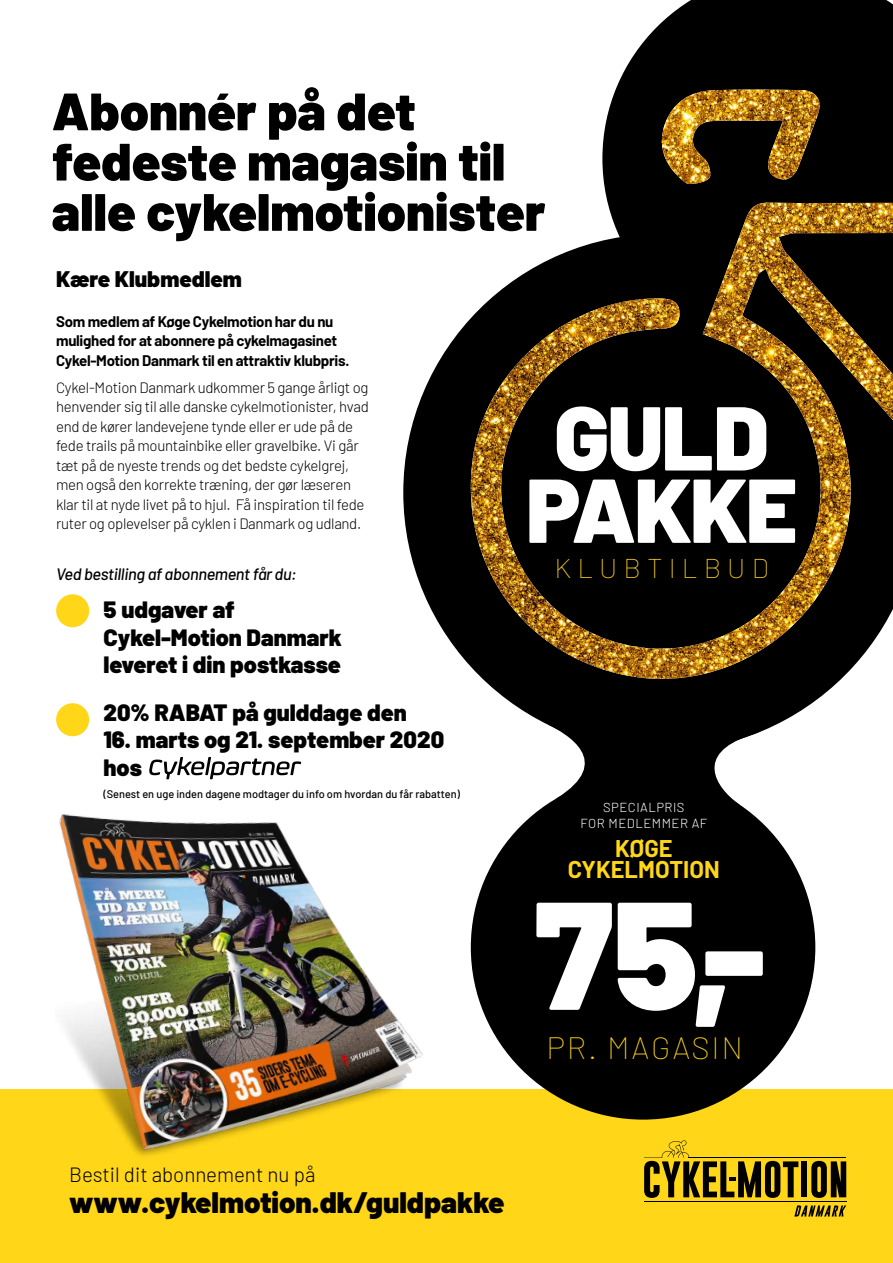
<style>
.page{position:relative;width:893px;height:1263px;background:#fff}
.page>*{position:absolute;margin:0;border:0;box-sizing:border-box;transform-origin:0 0}
.t1{font:900 153px "Barlow";color:#fff}
.t2{font:900 90.45px/72.3px "Barlow";letter-spacing:-.02em;color:#fff;text-align:center}
.t3{font:900 52.5px/50.2px "Barlow";color:#000}
.t4{font:100 31.5px "Barlow";letter-spacing:.06em;color:#ffd618}
.t5{font:900 29.55px "Barlow";color:#000}
.t6{font:100 27.75px "Barlow";letter-spacing:.22em;color:#ffd618}
.t7{font:900 23.55px/27.6px "Barlow";color:#000}
.t8{font:700 23.55px/21px "Barlow";color:#ffd618;text-align:center}
.t9{font:900 22.5px "Barlow";color:#000}
.t10{font:300 20.55px "Barlow";color:#000}
.t11{font:italic 500 16.5px "Barlow";letter-spacing:-.02em;color:#000}
.t12{font:300 15px/19.5px "Barlow";letter-spacing:-.02em;color:#000}
.t13{font:700 15px/19.5px "Barlow";letter-spacing:-.02em;color:#000}
.t14{font:300 13.05px/15.9px "Barlow";letter-spacing:.04em;color:#fff;text-align:center}
.t15{font:500 10.95px "Barlow";color:#000}
</style>
<div class="page">
<svg style="left:534px;top:751px;width:268px;height:129px"></svg>
<div style="left:0;top:1089px;width:893px;height:174px;background:#ffd618"></div>
<svg style="left:609px;top:0;width:284px;height:107px;background:#1f1f1f"></svg>
<svg style="left:403px;top:333px;width:409px;height:418px;fill:#000"></svg>
<img style="left:660px;top:90px;width:161px;height:17px">
<svg style="left:458px;top:320px;width:381px;height:383px;background:#1e1e1e"></svg>
<img style="left:469px;top:107px;width:424px;height:574px">
<svg style="left:794px;top:1205px;width:52px;height:11px"></svg>
<div style="left:801px;top:1161px;width:6px;height:36px;background:#000"></div>
<svg style="left:811px;top:1161px;width:35px;height:37px"></svg>
<svg style="left:644px;top:1140px;width:154px;height:58px"></svg>
<hr style="left:689px;top:1157px;width:157px;height:1px;background:#000">
<hr style="left:644px;top:1201px;width:202px;height:1px;background:#000">
<div style="left:471px;top:775px;width:344px;height:344px;background:#000;border-radius:50%"></div>
<img style="left:59px;top:814px;width:364px;height:342px">
<div style="left:56px;top:594px;width:33px;height:33px;background:#ffd618;border-radius:50%"></div>
<div style="left:56px;top:703px;width:33px;height:33px;background:#ffd618;border-radius:50%"></div>
<svg style="left:149px;top:757px;width:152px;height:22px"></svg>
<h3 class="t3" style="left:52px;top:82px;width:495px">Abonnér på det fedeste magasin til alle cykelmotionister</h3>
<h3 class="t9" style="left:56px;top:262px;width:187px">Kære Klubmedlem</h3>
<p class="t13" style="left:56px;top:310px;width:295px">Som medlem af Køge Cykelmotion har du nu mulighed for at abonnere på cykelmagasinet<br>Cykel-Motion Danmark til en attraktiv klubpris.</p>
<p class="t12" style="left:56px;top:376px;width:314px">Cykel-Motion Danmark udkommer 5 gange årligt og henvender sig til alle danske cykelmotionister, hvad end de kører landevejene tynde eller er ude på de fede trails på mountainbike eller gravelbike. Vi går tæt på de nyeste trends og det bedste cykelgrej, men også den korrekte træning, der gør læseren klar til at nyde livet på to hjul. Få inspiration til fede ruter og oplevelser på cyklen i Danmark og udland.</p>
<p class="t11" style="left:56px;top:562px;width:242px">Ved bestilling af abonnement får du:</p>
<h3 class="t7" style="left:104px;top:594px;width:240px">5 udgaver af<br>Cykel-Motion Danmark leveret i din postkasse</h3>
<h3 class="t7" style="left:104px;top:697px;width:305px">20% RABAT på gulddage den</h3>
<h3 class="t7" style="left:104px;top:724px;width:342px">16. marts og 21. september 2020 hos</h3>
<p class="t15" style="left:104px;top:786px;width:358px">(Senest en uge inden dagene modtager du info om hvordan du får rabatten)</p>
<h2 class="t2" style="left:526px;top:395px;width:273px">GULD<br>PAKKE</h2>
<h3 class="t6" style="left:555px;top:548px;width:216px">KLUBTILBUD</h3>
<p class="t14" style="left:580px;top:799px;width:128px">SPECIALPRIS<br>FOR MEDLEMMER AF</p>
<h3 class="t8" style="left:568px;top:836px;width:154px">KØGE<br>CYKELMOTION</h3>
<h1 class="t1" style="left:535px;top:840px;width:233px">75,-</h1>
<h3 class="t4" style="left:546px;top:1025px;width:198px">PR. MAGASIN</h3>
<h3 class="t10" style="left:69px;top:1160px;width:248px">Bestil dit abonnement nu på</h3>
<h3 class="t5" style="left:69px;top:1180px;width:437px">www.cykelmotion.dk/guldpakke</h3>
</div>
